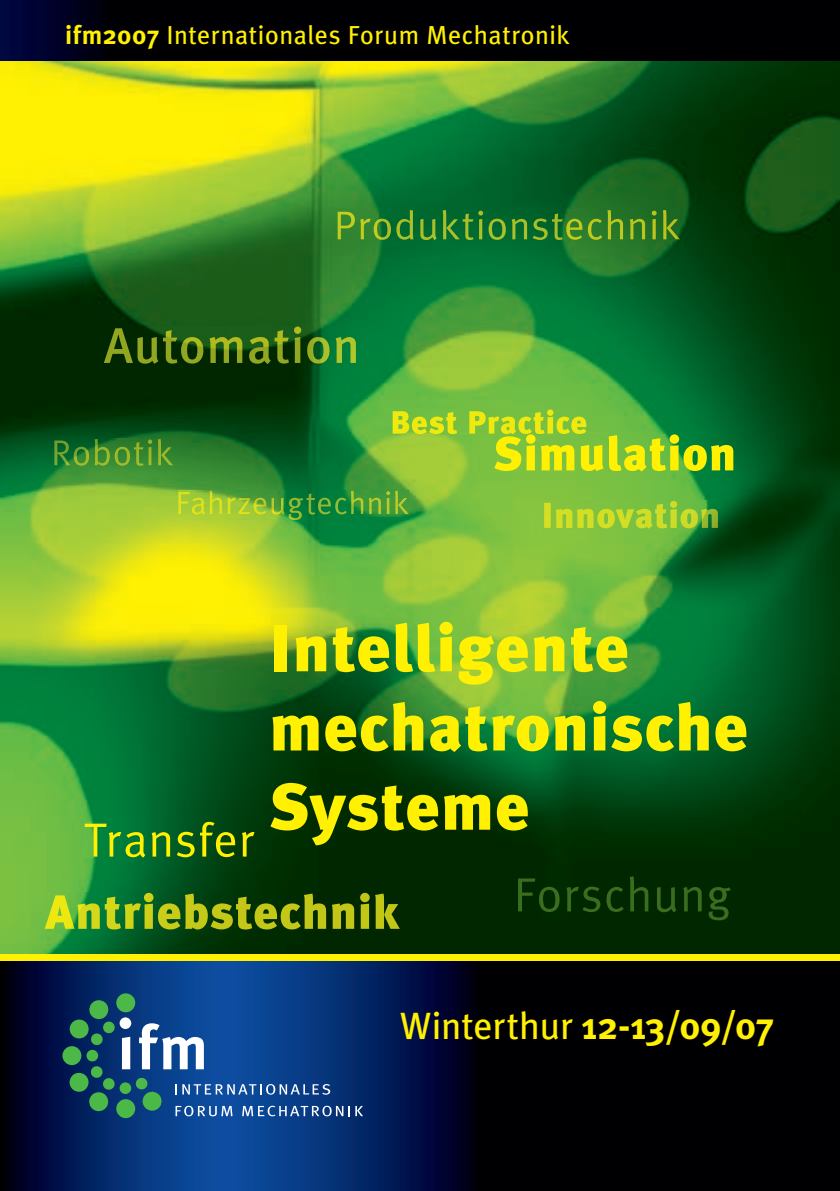
<style>
.page{position:relative;width:840px;height:1191px;background:#fff}
.page>*{position:absolute;margin:0;border:0;box-sizing:border-box;transform-origin:0 0}
.t1{font:900 66px/79.2px "Meta Plus";letter-spacing:.015em;color:#fff101}
.t2{font:700 38px "Meta Plus";letter-spacing:-.005em;color:#fff101}
.t3{font:26px "Meta Plus";letter-spacing:.02em;color:#fff101}
.s1{font-weight:700}
.s2{font-weight:400}
</style>
<div class="page">
<img style="left:0;top:61px;width:839px;height:893px">
<svg style="left:0;top:0;width:839px;height:61px;background:#000007"></svg>
<svg style="left:0;top:961px;width:839px;height:230px;background:#021437"></svg>
<div style="left:119px;top:1082px;width:12px;height:12px;background:#4cb848;border-radius:50%"></div>
<div style="left:86px;top:1049px;width:12px;height:12px;background:#4cb848;border-radius:50%"></div>
<div style="left:119px;top:1017px;width:12px;height:12px;background:#fff;border-radius:50%"></div>
<svg style="left:122px;top:1036px;width:8px;height:33px"></svg>
<svg style="left:139px;top:1023px;width:65px;height:46px"></svg>
<div style="left:116px;top:1099px;width:19px;height:19px;background:#4cb848;border-radius:50%"></div>
<svg style="left:68px;top:1065px;width:47px;height:47px;background:#1b5657"></svg>
<div style="left:62px;top:1046px;width:19px;height:19px;background:#4cb848;border-radius:50%"></div>
<svg style="left:68px;top:998px;width:47px;height:48px;background:#1a5558"></svg>
<div style="left:116px;top:993px;width:19px;height:19px;background:#4cb848;border-radius:50%"></div>
<svg style="left:175px;top:1105px;width:57px;height:11px"></svg>
<svg style="left:242px;top:1105px;width:121px;height:11px"></svg>
<svg style="left:175px;top:1084px;width:155px;height:10px;background:#527bb2"></svg>
<svg style="left:135px;top:1077px;width:28px;height:35px"></svg>
<img style="left:517px;top:876px;width:213px;height:44px">
<img style="left:337px;top:210px;width:342px;height:30px">
<img style="left:54px;top:439px;width:119px;height:27px">
<img style="left:392px;top:409px;width:194px;height:25px">
<img style="left:104px;top:326px;width:251px;height:38px">
<img style="left:494px;top:434px;width:239px;height:37px">
<img style="left:85px;top:822px;width:169px;height:35px">
<img style="left:544px;top:501px;width:173px;height:27px">
<img style="left:178px;top:490px;width:230px;height:30px">
<img style="left:45px;top:892px;width:354px;height:37px">
<div style="left:0;top:954px;width:839px;height:7px;background:#fff101"></div>
<p class="t3" style="left:65px;top:20px;width:505px"><span class="s1">ifm2007</span> Internationales Forum Mechatronik</p>
<h1 class="t1" style="left:269px;top:609px;width:479px">Intelligente mechatronische<br>Systeme</h1>
<h2 class="t2" style="left:399px;top:1004px;width:375px"><span class="s2">Winterthur</span> 12-13/09/07</h2>
</div>
